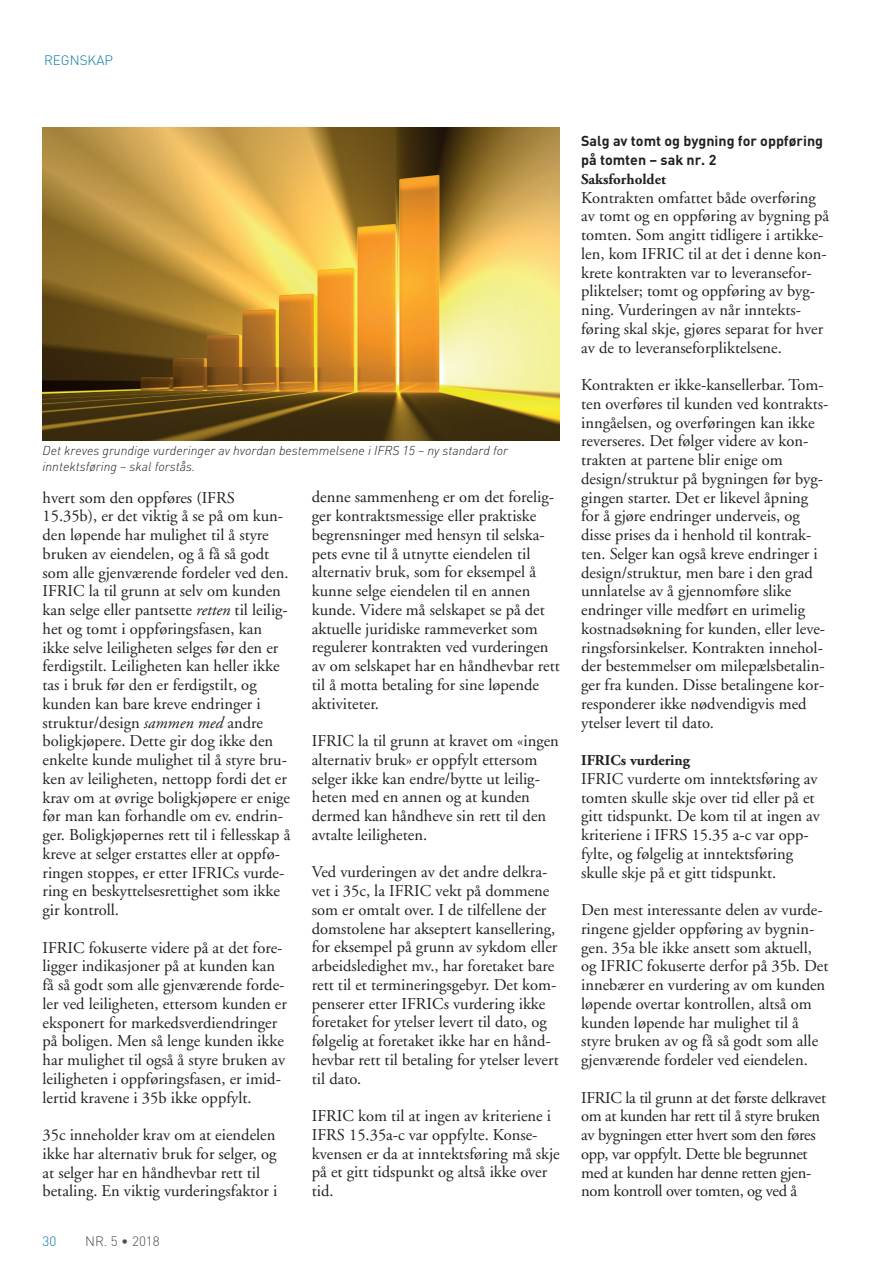
<style>
.page{position:relative;width:893px;height:1263px;background:#fff}
.page>*{position:absolute;margin:0;border:0;box-sizing:border-box;transform-origin:0 0}
.t1{font:16.5px/18.8px "Adobe Garamond";color:#231f20}
.t2{font:16.5px/18.8px "Adobe Garamond";letter-spacing:-.02em;color:#231f20}
.t3{font:700 15px "Adobe Garamond";color:#231f20}
.t4{font:700 14.25px/18.8px "DIN";color:#231f20}
.t5{font:300 13.5px "DIN";color:#0079a3}
.t6{font:300 13.5px "DIN";color:#4b4c4d}
.t7{font:italic 300 12.75px/15.8px "DIN";color:#231f20}
.s1{font-style:italic}
</style>
<div class="page">
<img style="left:43px;top:128px;width:517px;height:312px">
<p class="t5" style="left:44px;top:52px;width:19px">REGNSKAP</p>
<p class="t7" style="left:43px;top:442px;width:467px">Det kreves grundige vurderinger av hvordan bestemmelsene i IFRS 15 – ny standard for inntektsføring – skal forstås.</p>
<p class="t1" style="left:43px;top:488px;width:249px">hvert som den oppføres (IFRS 15.35b), er det viktig å se på om kun&shy;den løpende har mulighet til å styre bruken av eiendelen, og å få så godt som alle gjenværende fordeler ved den.<br>IFRIC la til grunn at selv om kunden kan selge eller pantsette <span class="s1">retten</span> til leilig&shy;het og tomt i oppføringsfasen, kan ikke selve leiligheten selges før den er ferdigstilt. Leiligheten kan heller ikke tas i bruk før den er ferdigstilt, og kunden kan bare kreve endringer i struktur/design <span class="s1">sammen med</span> andre boligkjøpere. Dette gir dog ikke den enkelte kunde mulighet til å styre bru&shy;ken av leiligheten, nettopp fordi det er krav om at øvrige boligkjøpere er enige før man kan forhandle om ev. endrin&shy;ger. Boligkjøpernes rett til i fellesskap å kreve at selger erstattes eller at oppfø&shy;ringen stoppes, er etter IFRICs vurde&shy;ring en beskyttelsesrettighet som ikke gir kontroll.</p>
<p class="t1" style="left:43px;top:938px;width:246px">IFRIC fokuserte videre på at det fore&shy;ligger indikasjoner på at kunden kan få så godt som alle gjenværende forde&shy;ler ved leiligheten, ettersom kunden er eksponert for markedsverdiendringer på boligen. Men så lenge kunden ikke har mulighet til også å styre bruken av leiligheten i oppføringsfasen, er imid&shy;lertid kravene i 35b ikke oppfylt.</p>
<p class="t1" style="left:43px;top:1126px;width:236px">35c inneholder krav om at eiendelen ikke har alternativ bruk for selger, og at selger har en håndhevbar rett til betaling. En viktig vurderingsfaktor i</p>
<p class="t5" style="left:43px;top:1232px;width:16px">30</p>
<p class="t6" style="left:85px;top:1232px;width:76px">NR. 5 • 2018</p>
<p class="t1" style="left:312px;top:488px;width:249px">denne sammenheng er om det forelig&shy;ger kontraktsmessige eller praktiske begrensninger med hensyn til selska&shy;pets evne til å utnytte eiendelen til alternativ bruk, som for eksempel å kunne selge eiendelen til en annen kunde. Videre må selskapet se på det aktuelle juridiske rammeverket som regulerer kontrakten ved vurderingen av om selskapet har en håndhevbar rett til å motta betaling for sine løpende aktiviteter.</p>
<p class="t1" style="left:312px;top:732px;width:249px">IFRIC la til grunn at kravet om «ingen alternativ bruk» er oppfylt ettersom selger ikke kan endre/bytte ut leilig&shy;heten med en annen og at kunden dermed kan håndheve sin rett til den avtalte leiligheten.</p>
<p class="t1" style="left:312px;top:863px;width:248px">Ved vurderingen av det andre delkra&shy;vet i 35c, la IFRIC vekt på dommene som er omtalt over. I de tilfellene der domstolene har akseptert kansellering, for eksempel på grunn av sykdom eller arbeidsledighet mv., har foretaket bare rett til et termineringsgebyr. Det kom&shy;penserer etter IFRICs vurdering ikke foretaket for ytelser levert til dato, og følgelig at foretaket ikke har en hånd&shy;hevbar rett til betaling for ytelser levert til dato.</p>
<p class="t1" style="left:312px;top:1107px;width:249px">IFRIC kom til at ingen av kriteriene i<br>IFRS 15.35a-c var oppfylte. Konse&shy;kvensen er da at inntektsføring må skje på et gitt tidspunkt og altså ikke over tid.</p>
<p class="t4" style="left:581px;top:131px;width:243px">Salg av tomt og bygning for oppføring på tomten – sak nr. 2</p>
<p class="t3" style="left:581px;top:171px;width:86px">Saksforholdet</p>
<p class="t1" style="left:581px;top:188px;width:250px">Kontrakten omfattet både overføring av tomt og en oppføring av bygning på tomten. Som angitt tidligere i artikke&shy;len, kom IFRIC til at det i denne kon&shy;krete kontrakten var to leveransefor&shy;pliktelser; tomt og oppføring av byg&shy;ning. Vurderingen av når inntekts&shy;føring skal skje, gjøres separat for hver av de to leveranseforpliktelsene.</p>
<p class="t1" style="left:581px;top:376px;width:249px">Kontrakten er ikke-kansellerbar. Tom&shy;ten overføres til kunden ved kontrakts&shy;inngåelsen, og overføringen kan ikke reverseres. Det følger videre av kon&shy;trakten at partene blir enige om design/struktur på bygningen før byg&shy;gingen starter. Det er likevel åpning for å gjøre endringer underveis, og disse prises da i henhold til kontrak&shy;ten. Selger kan også kreve endringer i design/struktur, men bare i den grad unnlatelse av å gjennomføre slike endringer ville medført en urimelig kostnadsøkning for kunden, eller leve&shy;ringsforsinkelser. Kontrakten innehol&shy;der bestemmelser om milepælsbetalin&shy;ger fra kunden. Disse betalingene kor&shy;responderer ikke nødvendigvis med ytelser levert til dato.</p>
<p class="t3" style="left:581px;top:752px;width:110px">IFRICs vurdering</p>
<p class="t1" style="left:581px;top:770px;width:240px">IFRIC vurderte om inntektsføring av tomten skulle skje over tid eller på et gitt tidspunkt. De kom til at ingen av kriteriene i IFRS 15.35 a-c var opp&shy;fylte, og følgelig at inntektsføring skulle skje på et gitt tidspunkt.</p>
<p class="t1" style="left:581px;top:901px;width:249px">Den mest interessante delen av vurde&shy;ringene gjelder oppføring av bygnin&shy;gen. 35a ble ikke ansett som aktuell, og IFRIC fokuserte derfor på 35b. Det innebærer en vurdering av om kunden løpende overtar kontrollen, altså om kunden løpende har mulighet til å styre bruken av og få så godt som alle gjenværende fordeler ved eiendelen.</p>
<p class="t2" style="left:581px;top:1088px;width:247px">IFRIC la til grunn at det første delkravet om at kunden har rett til å styre bruken av bygningen etter hvert som den føres opp, var oppfylt. Dette ble begrunnet med at kunden har denne retten gjen&shy;nom kontroll over tomten, og ved å</p>
</div>
